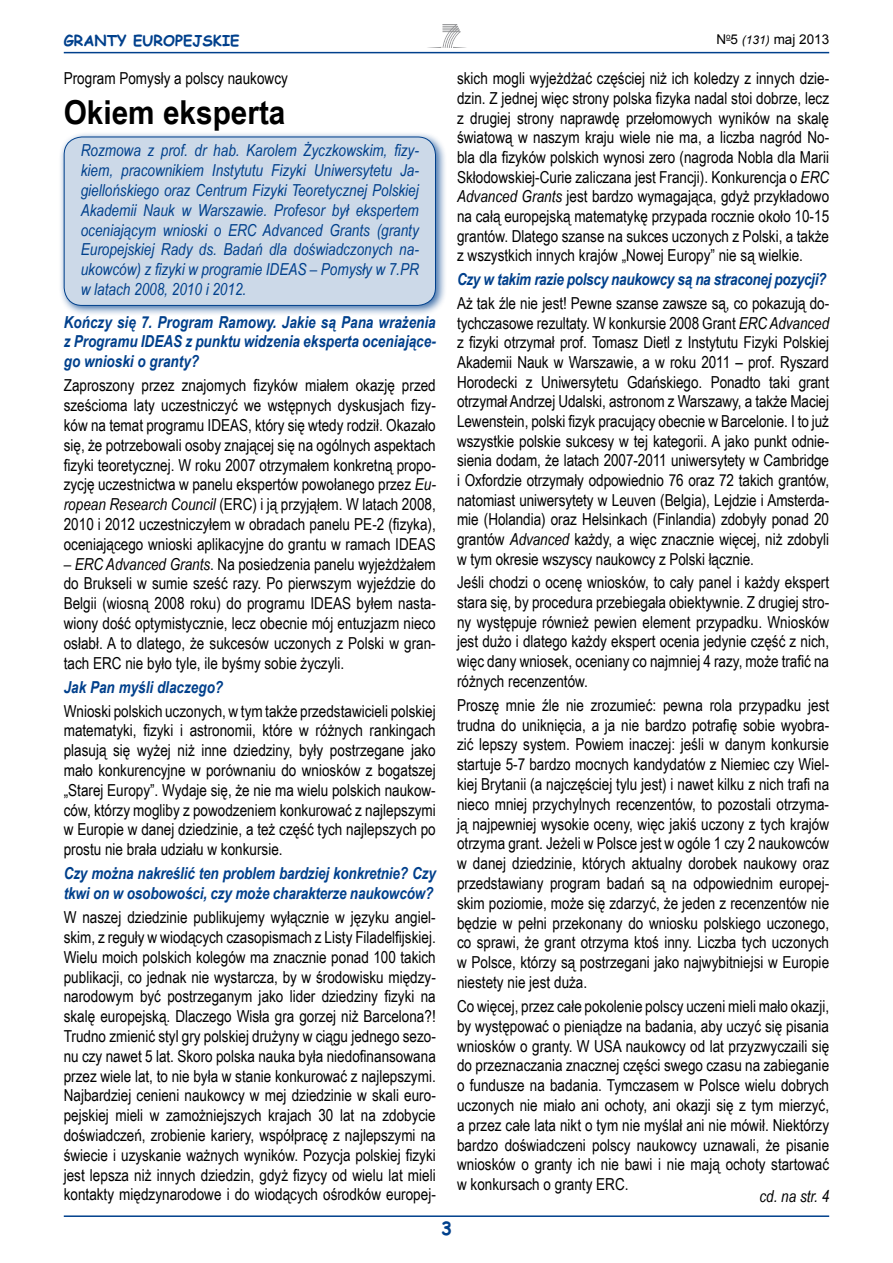
<style>
.page{position:relative;width:893px;height:1263px;background:#fff}
.page>*{position:absolute;margin:0;border:0;box-sizing:border-box;transform-origin:0 0}
.t1{font:700 33px "Arial Narrow";color:#000;scale:1.1 1}
.t2{font:700 18px "Comic Sans MS";color:#00408c}
.t3{font:16.5px/19.8px "Arial Narrow";color:#000;text-align:justify}
.t4{font:italic 16.5px/19.8px "Arial Narrow";color:#00408c;text-align:justify}
.t5{font:italic 700 16.5px/19.8px "Arial Narrow";letter-spacing:-.01em;color:#00408c;text-align:justify}
.t6{font:italic 16.5px "Arial Narrow";color:#000}
.t7{font:700 15px "Comic Sans MS";color:#00408c}
.t8{font:13.5px "Arial";color:#000}
.s1{font-style:italic;font-size:12px}
.s2{font-style:italic}
</style>
<div class="page">
<hr style="left:64px;top:52px;width:765px;height:1px;background:#00408c">
<hr style="left:64px;top:1215px;width:765px;height:2px;background:#00408c">
<svg style="left:427px;top:24px;width:39px;height:24px"></svg>
<div style="left:59px;top:131px;width:395px;height:193px;background:#00408c;opacity:.75"></div>
<div style="left:64px;top:137px;width:371px;height:168px;background:#ccd9e8;border-radius:18px"></div>
<div style="left:64px;top:137px;width:372px;height:169px;border:1px solid #00408c;border-radius:18px"></div>
<p class="t7" style="left:64px;top:29px;width:177px">GRANTY EUROPEJSKIE</p>
<p class="t8" style="left:716px;top:30px;width:114px">N<sup>o</sup>5 <span class="s1">(131)</span> maj 2013</p>
<p class="t3" style="left:64px;top:68px;width:226px">Program Pomysły a polscy naukowcy</p>
<h1 class="t1" style="left:64px;top:87px;width:203px">Okiem eksperta</h1>
<p class="t4" style="left:81px;top:140px;width:340px">Rozmowa z prof. dr hab. Karolem Życzkowskim, fizy&shy;kiem, pracownikiem Instytutu Fizyki Uniwersytetu Ja&shy;giellońskiego oraz Centrum Fizyki Teoretycznej Polskiej Akademii Nauk w Warszawie. Profesor był ekspertem oceniającym wnioski o ERC Advanced Grants (granty Europejskiej Rady ds. Badań dla doświadczonych na&shy;ukowców) z fizyki w programie IDEAS – Pomysły w 7.PR w latach 2008, 2010 i 2012.</p>
<p class="t5" style="left:64px;top:311px;width:374px">Kończy się 7. Program Ramowy. Jakie są Pana wrażenia z Programu IDEAS z punktu widzenia eksperta oceniające&shy;go wnioski o granty?</p>
<p class="t3" style="left:64px;top:375px;width:374px">Zaproszony przez znajomych fizyków miałem okazję przed sześcioma laty uczestniczyć we wstępnych dyskusjach fizy&shy;ków na temat programu IDEAS, który się wtedy rodził. Okazało się, że potrzebowali osoby znającej się na ogólnych aspektach fizyki teoretycznej. W roku 2007 otrzymałem konkretną propo&shy;zycję uczestnictwa w panelu ekspertów powołanego przez <span class="s2">Eu&shy;ropean Research Council</span> (ERC) i ją przyjąłem. W latach 2008, 2010 i 2012 uczestniczyłem w obradach panelu PE-2 (fizyka), oceniającego wnioski aplikacyjne do grantu w ramach IDEAS</p>
<p class="t3" style="left:64px;top:553px;width:374px"><span class="s2">– ERC Advanced Grants</span>. Na posiedzenia panelu wyjeżdżałem do Brukseli w sumie sześć razy. Po pierwszym wyjeździe do Belgii (wiosną 2008 roku) do programu IDEAS byłem nasta&shy;wiony dość optymistycznie, lecz obecnie mój entuzjazm nieco osłabł. A to dlatego, że sukcesów uczonych z Polski w gran&shy;tach ERC nie było tyle, ile byśmy sobie życzyli.</p>
<p class="t5" style="left:64px;top:676px;width:161px">Jak Pan myśli dlaczego?</p>
<p class="t3" style="left:64px;top:700px;width:374px">Wnioski polskich uczonych, w tym także przedstawicieli polskiej matematyki, fizyki i astronomii, które w różnych rankingach plasują się wyżej niż inne dziedziny, były postrzegane jako mało konkurencyjne w porównaniu do wniosków z bogatszej „Starej Europy”. Wydaje się, że nie ma wielu polskich naukow&shy;ców, którzy mogliby z powodzeniem konkurować z najlepszymi w Europie w danej dziedzinie, a też część tych najlepszych po prostu nie brała udziału w konkursie.</p>
<p class="t5" style="left:64px;top:863px;width:374px">Czy można nakreślić ten problem bardziej konkretnie? Czy tkwi on w osobowości, czy może charakterze naukowców?</p>
<p class="t3" style="left:64px;top:907px;width:374px">W naszej dziedzinie publikujemy wyłącznie w języku angiel&shy;skim, z reguły w wiodących czasopismach z Listy Filadelfijskiej.<br>Wielu moich polskich kolegów ma znacznie ponad 100 takich publikacji, co jednak nie wystarcza, by w środowisku między&shy;narodowym być postrzeganym jako lider dziedziny fizyki na skalę europejską. Dlaczego Wisła gra gorzej niż Barcelona?!<br>Trudno zmienić styl gry polskiej drużyny w ciągu jednego sezo&shy;nu czy nawet 5 lat. Skoro polska nauka była niedofinansowana przez wiele lat, to nie była w stanie konkurować z najlepszymi.<br>Najbardziej cenieni naukowcy w mej dziedzinie w skali euro&shy;pejskiej mieli w zamożniejszych krajach 30 lat na zdobycie doświadczeń, zrobienie kariery, współpracę z najlepszymi na świecie i uzyskanie ważnych wyników. Pozycja polskiej fizyki jest lepsza niż innych dziedzin, gdyż fizycy od wielu lat mieli kontakty międzynarodowe i do wiodących ośrodków europej-</p>
<p class="t3" style="left:457px;top:68px;width:374px">skich mogli wyjeżdżać częściej niż ich koledzy z innych dzie&shy;dzin. Z jednej więc strony polska fizyka nadal stoi dobrze, lecz z drugiej strony naprawdę przełomowych wyników na skalę światową w naszym kraju wiele nie ma, a liczba nagród No&shy;bla dla fizyków polskich wynosi zero (nagroda Nobla dla Marii Skłodowskiej-Curie zaliczana jest Francji). Konkurencja o <span class="s2">ERC Advanced Grants</span> jest bardzo wymagająca, gdyż przykładowo na całą europejską matematykę przypada rocznie około 10-15 grantów. Dlatego szanse na sukces uczonych z Polski, a także z wszystkich innych krajów „Nowej Europy” nie są wielkie.</p>
<p class="t5" style="left:457px;top:269px;width:371px">Czy w takim razie polscy naukowcy są na straconej pozycji?</p>
<p class="t3" style="left:457px;top:293px;width:374px">Aż tak źle nie jest! Pewne szanse zawsze są, co pokazują do&shy;tychczasowe rezultaty. W konkursie 2008 Grant <span class="s2">ERC Advanced </span>z fizyki otrzymał prof. Tomasz Dietl z Instytutu Fizyki Polskiej Akademii Nauk w Warszawie, a w roku 2011 – prof. Ryszard Horodecki z Uniwersytetu Gdańskiego. Ponadto taki grant otrzymał Andrzej Udalski, astronom z Warszawy, a także Maciej Lewenstein, polski fizyk pracujący obecnie w Barcelonie. I to już wszystkie polskie sukcesy w tej kategorii. A jako punkt odnie&shy;sienia dodam, że latach 2007-2011 uniwersytety w Cambridge i Oxfordzie otrzymały odpowiednio 76 oraz 72 takich grantów, natomiast uniwersytety w Leuven (Belgia), Lejdzie i Amsterda&shy;mie (Holandia) oraz Helsinkach (Finlandia) zdobyły ponad 20 grantów <span class="s2">Advanced</span> każdy, a więc znacznie więcej, niż zdobyli w tym okresie wszyscy naukowcy z Polski łącznie.</p>
<p class="t3" style="left:457px;top:572px;width:374px">Jeśli chodzi o ocenę wniosków, to cały panel i każdy ekspert stara się, by procedura przebiegała obiektywnie. Z drugiej stro&shy;ny występuje również pewien element przypadku. Wniosków jest dużo i dlatego każdy ekspert ocenia jedynie część z nich, więc dany wniosek, oceniany co najmniej 4 razy, może trafić na różnych recenzentów.</p>
<p class="t3" style="left:457px;top:694px;width:374px">Proszę mnie źle nie zrozumieć: pewna rola przypadku jest trudna do uniknięcia, a ja nie bardzo potrafię sobie wyobra&shy;zić lepszy system. Powiem inaczej: jeśli w danym konkursie startuje 5-7 bardzo mocnych kandydatów z Niemiec czy Wiel&shy;kiej Brytanii (a najczęściej tylu jest) i nawet kilku z nich trafi na nieco mniej przychylnych recenzentów, to pozostali otrzyma&shy;ją najpewniej wysokie oceny, więc jakiś uczony z tych krajów otrzyma grant. Jeżeli w Polsce jest w ogóle 1 czy 2 naukowców w danej dziedzinie, których aktualny dorobek naukowy oraz przedstawiany program badań są na odpowiednim europej&shy;skim poziomie, może się zdarzyć, że jeden z recenzentów nie będzie w pełni przekonany do wniosku polskiego uczonego, co sprawi, że grant otrzyma ktoś inny. Liczba tych uczonych w Polsce, którzy są postrzegani jako najwybitniejsi w Europie niestety nie jest duża.</p>
<p class="t3" style="left:457px;top:996px;width:374px">Co więcej, przez całe pokolenie polscy uczeni mieli mało okazji, by występować o pieniądze na badania, aby uczyć się pisania wniosków o granty. W USA naukowcy od lat przyzwyczaili się do przeznaczania znacznej części swego czasu na zabieganie o fundusze na badania. Tymczasem w Polsce wielu dobrych uczonych nie miało ani ochoty, ani okazji się z tym mierzyć, a przez całe lata nikt o tym nie myślał ani nie mówił. Niektórzy bardzo doświadczeni polscy naukowcy uznawali, że pisanie wniosków o granty ich nie bawi i nie mają ochoty startować w konkursach o granty ERC.</p>
<p class="t6" style="left:759px;top:1184px;width:71px">cd. na str. 4</p>
<p class="t2" style="left:441px;top:1215px;width:12px">3</p>
</div>
